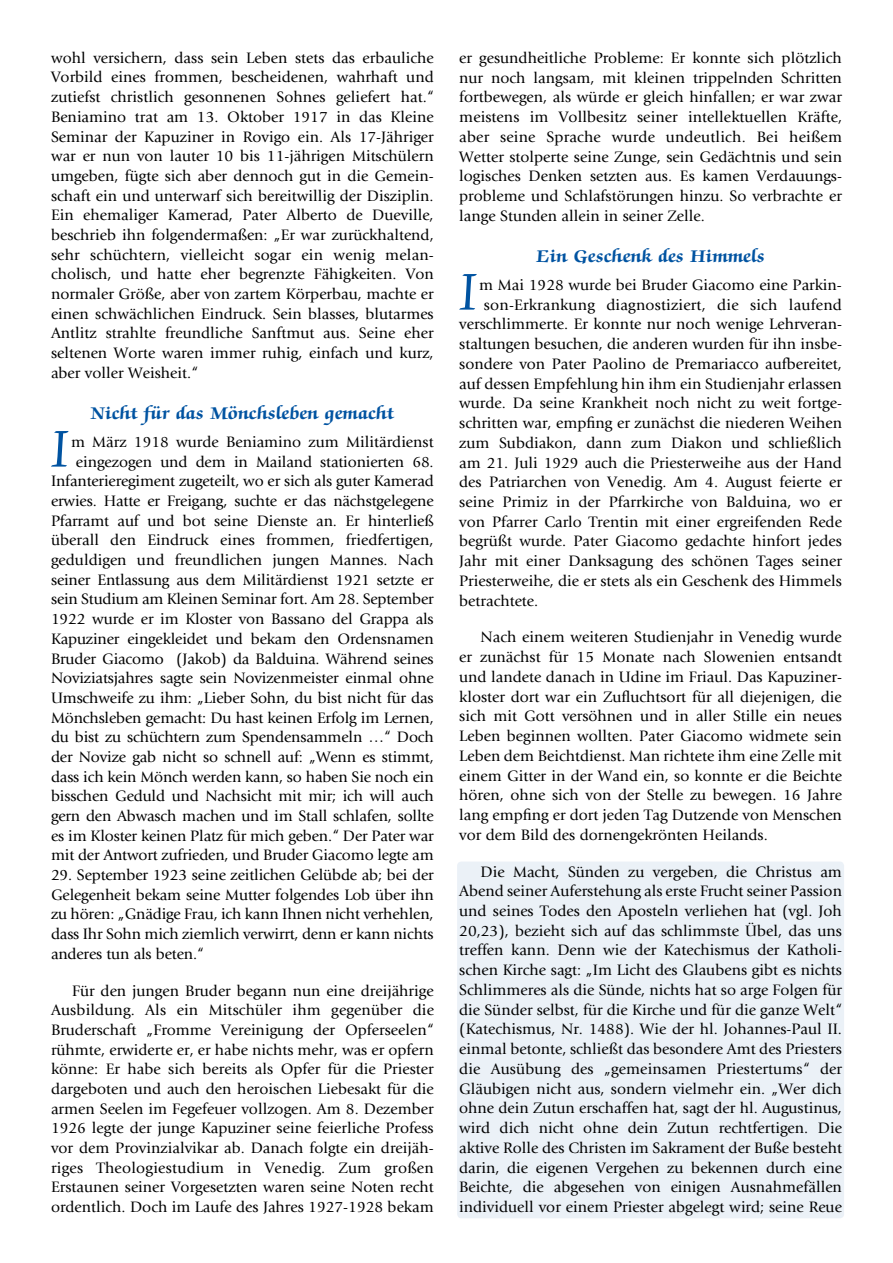
<style>
.page{position:relative;width:893px;height:1263px;background:#fff}
.page>*{position:absolute;margin:0;border:0;box-sizing:border-box;transform-origin:0 0}
.t1{font:60px "Zapf Chancery Std";color:#0053a1;scale:.91 1}
.t2{font:700 19.5px "Zapf Chancery Std";letter-spacing:.015em;color:#0053a1}
.t3{font:15.75px/19.6px "Giovanni";color:#000;text-align:justify}
</style>
<div class="page">
<div style="left:457px;top:861px;width:387px;height:357px;background:#ebf1f7;border-radius:4px"></div>
<p class="t3" style="left:51px;top:48px;width:384px">wohl versichern, dass sein Leben stets das erbauliche Vorbild eines frommen, bescheidenen, wahrhaft und zutiefst christlich gesonnenen Sohnes geliefert hat.“ Beniamino trat am 13. Oktober 1917 in das Kleine Seminar der Kapuziner in Rovigo ein. Als 17-Jähriger war er nun von lauter 10 bis 11-jährigen Mitschülern umgeben, fügte sich aber dennoch gut in die Gemein&shy;schaft ein und unterwarf sich bereitwillig der Disziplin.<br>Ein ehemaliger Kamerad, Pater Alberto de Dueville, beschrieb ihn folgendermaßen: „Er war zurückhaltend, sehr schüchtern, vielleicht sogar ein wenig melan&shy;cholisch, und hatte eher begrenzte Fähigkeiten. Von normaler Größe, aber von zartem Körperbau, machte er einen schwächlichen Eindruck. Sein blasses, blutarmes Antlitz strahlte freundliche Sanftmut aus. Seine eher seltenen Worte waren immer ruhig, einfach und kurz, aber voller Weisheit.“</p>
<p class="t2" style="left:91px;top:403px;width:305px">Nicht für das Mönchsleben gemacht</p>
<h1 class="t1" style="left:51px;top:418px;width:21px">I</h1>
<p class="t3" style="left:51px;top:432px;width:384px;text-align:right">m März 1918 wurde Beniamino zum Militärdienst eingezogen und dem in Mailand stationierten 68.<br>Infanterieregiment zugeteilt, wo er sich als guter Kamerad erwies. Hatte er Freigang, suchte er das nächstgelegene Pfarramt auf und bot seine Dienste an. Er hinterließ überall den Eindruck eines frommen, friedfertigen, geduldigen und freundlichen jungen Mannes. Nach seiner Entlassung aus dem Militärdienst 1921 setzte er sein Studium am Kleinen Seminar fort. Am 28. September 1922 wurde er im Kloster von Bassano del Grappa als Kapuziner eingekleidet und bekam den Ordensnamen Bruder Giacomo (Jakob) da Balduina. Während seines Noviziatsjahres sagte sein Novizenmeister einmal ohne Umschweife zu ihm: „Lieber Sohn, du bist nicht für das Mönchsleben gemacht: Du hast keinen Erfolg im Lernen, du bist zu schüchtern zum Spendensammeln …“ Doch der Novize gab nicht so schnell auf: „Wenn es stimmt, dass ich kein Mönch werden kann, so haben Sie noch ein bisschen Geduld und Nachsicht mit mir; ich will auch gern den Abwasch machen und im Stall schlafen, sollte es im Kloster keinen Platz für mich geben.“ Der Pater war mit der Antwort zufrieden, und Bruder Giacomo legte am</p>
<p class="t3" style="left:51px;top:865px;width:384px">29. September 1923 seine zeitlichen Gelübde ab; bei der Gelegenheit bekam seine Mutter folgendes Lob über ihn zu hören: „Gnädige Frau, ich kann Ihnen nicht verhehlen, dass Ihr Sohn mich ziemlich verwirrt, denn er kann nichts anderes tun als beten.“</p>
<p class="t3" style="left:51px;top:981px;width:384px;text-indent:21px">Für den jungen Bruder begann nun eine dreijährige Ausbildung. Als ein Mitschüler ihm gegenüber die Bruderschaft „Fromme Vereinigung der Opferseelen“ rühmte, erwiderte er, er habe nichts mehr, was er opfern könne: Er habe sich bereits als Opfer für die Priester dargeboten und auch den heroischen Liebesakt für die armen Seelen im Fegefeuer vollzogen. Am 8. Dezember 1926 legte der junge Kapuziner seine feierliche Profess vor dem Provinzialvikar ab. Danach folgte ein dreijäh&shy;riges Theologiestudium in Venedig. Zum großen Erstaunen seiner Vorgesetzten waren seine Noten recht ordentlich. Doch im Laufe des Jahres 1927-1928 bekam</p>
<p class="t3" style="left:459px;top:48px;width:384px">er gesundheitliche Probleme: Er konnte sich plötzlich nur noch langsam, mit kleinen trippelnden Schritten fortbewegen, als würde er gleich hinfallen; er war zwar meistens im Vollbesitz seiner intellektuellen Kräfte, aber seine Sprache wurde undeutlich. Bei heißem Wetter stolperte seine Zunge, sein Gedächtnis und sein logisches Denken setzten aus. Es kamen Verdauungs&shy;probleme und Schlafstörungen hinzu. So verbrachte er lange Stunden allein in seiner Zelle.</p>
<p class="t2" style="left:536px;top:246px;width:230px">Ein Geschenk des Himmels</p>
<h1 class="t1" style="left:459px;top:261px;width:21px">I</h1>
<p class="t3" style="left:479px;top:275px;width:364px">m Mai 1928 wurde bei Bruder Giacomo eine Parkin-</p>
<p class="t3" style="left:484px;top:295px;width:360px">son-Erkrankung diagnostiziert, die sich laufend</p>
<p class="t3" style="left:459px;top:314px;width:384px">verschlimmerte. Er konnte nur noch wenige Lehrveran-</p>
<p class="t3" style="left:459px;top:334px;width:384px">staltungen besuchen, die anderen wurden für ihn insbe-</p>
<p class="t3" style="left:459px;top:354px;width:384px">sondere von Pater Paolino de Premariacco aufbereitet,</p>
<p class="t3" style="left:459px;top:374px;width:384px">auf dessen Empfehlung hin ihm ein Studienjahr erlassen</p>
<p class="t3" style="left:459px;top:393px;width:384px">wurde. Da seine Krankheit noch nicht zu weit fortge-</p>
<p class="t3" style="left:459px;top:413px;width:384px">schritten war, empfing er zunächst die niederen Weihen</p>
<p class="t3" style="left:459px;top:433px;width:384px">zum Subdiakon, dann zum Diakon und schließlich</p>
<p class="t3" style="left:459px;top:453px;width:384px">am 21. Juli 1929 auch die Priesterweihe aus der Hand</p>
<p class="t3" style="left:459px;top:472px;width:384px">des Patriarchen von Venedig. Am 4. August feierte er</p>
<p class="t3" style="left:459px;top:492px;width:384px">seine Primiz in der Pfarrkirche von Balduina, wo er</p>
<p class="t3" style="left:459px;top:512px;width:384px">von Pfarrer Carlo Trentin mit einer ergreifenden Rede</p>
<p class="t3" style="left:459px;top:532px;width:384px">begrüßt wurde. Pater Giacomo gedachte hinfort jedes</p>
<p class="t3" style="left:459px;top:551px;width:384px">Jahr mit einer Danksagung des schönen Tages seiner</p>
<p class="t3" style="left:459px;top:571px;width:384px">Priesterweihe, die er stets als ein Geschenk des Himmels</p>
<p class="t3" style="left:459px;top:591px;width:81px">betrachtete.</p>
<p class="t3" style="left:459px;top:627px;width:384px;text-indent:21px">Nach einem weiteren Studienjahr in Venedig wurde er zunächst für 15 Monate nach Slowenien entsandt und landete danach in Udine im Friaul. Das Kapuziner&shy;kloster dort war ein Zufluchtsort für all diejenigen, die sich mit Gott versöhnen und in aller Stille ein neues Leben beginnen wollten. Pater Giacomo widmete sein Leben dem Beichtdienst. Man richtete ihm eine Zelle mit einem Gitter in der Wand ein, so konnte er die Beichte hören, ohne sich von der Stelle zu bewegen. 16 Jahre lang empfing er dort jeden Tag Dutzende von Menschen vor dem Bild des dornengekrönten Heilands.</p>
<p class="t3" style="left:459px;top:862px;width:384px;text-indent:21px">Die Macht, Sünden zu vergeben, die Christus am Abend seiner Auferstehung als erste Frucht seiner Passion und seines Todes den Aposteln verliehen hat (vgl. Joh 20,23), bezieht sich auf das schlimmste Übel, das uns treffen kann. Denn wie der Katechismus der Katholi&shy;schen Kirche sagt: „Im Licht des Glaubens gibt es nichts Schlimmeres als die Sünde, nichts hat so arge Folgen für die Sünder selbst, für die Kirche und für die ganze Welt“ (Katechismus, Nr. 1488). Wie der hl. Johannes-Paul II. einmal betonte, schließt das besondere Amt des Priesters die Ausübung des „gemeinsamen Priestertums“ der Gläubigen nicht aus, sondern vielmehr ein. „Wer dich ohne dein Zutun erschaffen hat, sagt der hl. Augustinus, wird dich nicht ohne dein Zutun rechtfertigen. Die aktive Rolle des Christen im Sakrament der Buße besteht darin, die eigenen Vergehen zu bekennen durch eine Beichte, die abgesehen von einigen Ausnahmefällen individuell vor einem Priester abgelegt wird; seine Reue</p>
</div>
